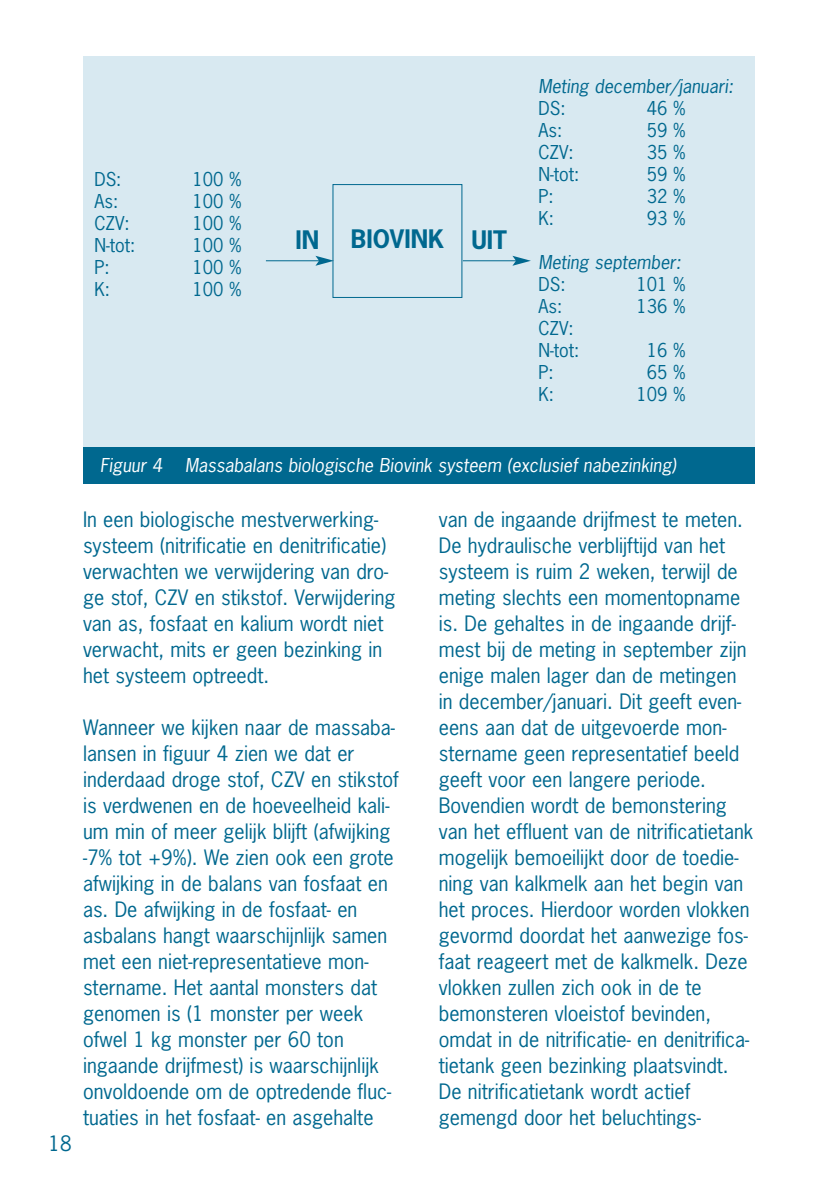
<style>
.page{position:relative;width:838px;height:1190px;background:#fff}
.page>*{position:absolute;margin:0;border:0;box-sizing:border-box;transform-origin:0 0}
.t1{font:700 24px "News Gothic";color:#00688f}
.t2{font:20px/26px "News Gothic";color:#00688f}
.t3{font:18px/22px "News Gothic";color:#00688f}
.t4{font:18px "News Gothic";color:#fff}
</style>
<div class="page">
<div style="left:83px;top:57px;width:672px;height:392px;background:#d8e9f1"></div>
<div style="left:83px;top:448px;width:672px;height:36px;background:#00688f"></div>
<div style="left:332px;top:184px;width:130px;height:114px;border:1px solid #00688f"></div>
<hr style="left:463px;top:260px;width:53px;height:1px;background:#00688f">
<svg style="left:512px;top:256px;width:19px;height:10px"></svg>
<hr style="left:266px;top:260px;width:53px;height:1px;background:#00688f">
<svg style="left:315px;top:256px;width:19px;height:10px"></svg>
<p class="t3" style="left:94px;top:170px;width:29px">DS:</p>
<p class="t3" style="left:192px;top:170px;width:51px">100 %</p>
<p class="t3" style="left:94px;top:192px;width:25px">As:</p>
<p class="t3" style="left:192px;top:192px;width:51px">100 %</p>
<p class="t3" style="left:94px;top:214px;width:37px">CZV:</p>
<p class="t3" style="left:192px;top:214px;width:51px">100 %</p>
<p class="t3" style="left:94px;top:236px;width:43px">N-tot:</p>
<p class="t3" style="left:192px;top:236px;width:51px">100 %</p>
<p class="t3" style="left:94px;top:258px;width:17px">P:</p>
<p class="t3" style="left:192px;top:258px;width:51px">100 %</p>
<p class="t3" style="left:94px;top:280px;width:17px">K:</p>
<p class="t3" style="left:192px;top:280px;width:51px">100 %</p>
<p class="t1" style="left:351px;top:229px;width:95px">BIOVINK</p>
<p class="t1" style="left:296px;top:230px;width:25px">IN</p>
<p class="t1" style="left:471px;top:230px;width:37px">UIT</p>
<p class="t3" style="left:538px;top:76px;width:198px">Meting december/januari:<br>DS:</p>
<p class="t3" style="left:647px;top:98px;width:40px">46 %</p>
<p class="t3" style="left:538px;top:120px;width:25px">As:</p>
<p class="t3" style="left:647px;top:120px;width:40px">59 %</p>
<p class="t3" style="left:538px;top:142px;width:37px">CZV:</p>
<p class="t3" style="left:647px;top:142px;width:40px">35 %</p>
<p class="t3" style="left:538px;top:164px;width:43px">N-tot:</p>
<p class="t3" style="left:647px;top:164px;width:40px">59 %</p>
<p class="t3" style="left:538px;top:186px;width:17px">P:</p>
<p class="t3" style="left:647px;top:186px;width:40px">32 %</p>
<p class="t3" style="left:538px;top:208px;width:17px">K:</p>
<p class="t3" style="left:647px;top:208px;width:40px">93 %</p>
<p class="t3" style="left:538px;top:252px;width:146px">Meting september:<br>DS:</p>
<p class="t3" style="left:637px;top:274px;width:51px">101 %</p>
<p class="t3" style="left:538px;top:296px;width:25px">As:</p>
<p class="t3" style="left:637px;top:296px;width:51px">136 %</p>
<p class="t3" style="left:538px;top:318px;width:43px">CZV:<br>N-tot:</p>
<p class="t3" style="left:647px;top:340px;width:40px">16 %</p>
<p class="t3" style="left:538px;top:362px;width:17px">P:</p>
<p class="t3" style="left:647px;top:362px;width:40px">65 %</p>
<p class="t3" style="left:538px;top:384px;width:17px">K:</p>
<p class="t3" style="left:637px;top:384px;width:51px">109 %</p>
<p class="t4" style="left:100px;top:458px;width:580px">Figuur 4 Massabalans biologische Biovink systeem (exclusief nabezinking)</p>
<p class="t2" style="left:49px;top:1132px;width:25px">18</p>
<p class="t2" style="left:83px;top:508px;width:314px">In een biologische mestverwerking&shy;systeem (nitrificatie en denitrificatie) verwachten we verwijdering van dro&shy;ge stof, CZV en stikstof. Verwijdering van as, fosfaat en kalium wordt niet verwacht, mits er geen bezinking in het systeem optreedt.</p>
<p class="t2" style="left:83px;top:716px;width:317px">Wanneer we kijken naar de massaba&shy;lansen in figuur 4 zien we dat er inderdaad droge stof, CZV en stikstof is verdwenen en de hoeveelheid kali&shy;um min of meer gelijk blijft (afwijking -7% tot +9%). We zien ook een grote afwijking in de balans van fosfaat en as. De afwijking in de fosfaat- en asbalans hangt waarschijnlijk samen met een niet-representatieve mon&shy;stername. Het aantal monsters dat genomen is (1 monster per week ofwel 1 kg monster per 60 ton ingaande drijfmest) is waarschijnlijk onvoldoende om de optredende fluc&shy;tuaties in het fosfaat- en asgehalte</p>
<p class="t2" style="left:439px;top:508px;width:316px">van de ingaande drijfmest te meten.<br>De hydraulische verblijftijd van het systeem is ruim 2 weken, terwijl de meting slechts een momentopname is. De gehaltes in de ingaande drijf&shy;mest bij de meting in september zijn enige malen lager dan de metingen in december/januari. Dit geeft even&shy;eens aan dat de uitgevoerde mon&shy;stername geen representatief beeld geeft voor een langere periode.<br>Bovendien wordt de bemonstering van het effluent van de nitrificatietank mogelijk bemoeilijkt door de toedie&shy;ning van kalkmelk aan het begin van het proces. Hierdoor worden vlokken gevormd doordat het aanwezige fos&shy;faat reageert met de kalkmelk. Deze vlokken zullen zich ook in de te bemonsteren vloeistof bevinden, omdat in de nitrificatie- en denitrifica&shy;tietank geen bezinking plaatsvindt.<br>De nitrificatietank wordt actief gemengd door het beluchtings-</p>
</div>
